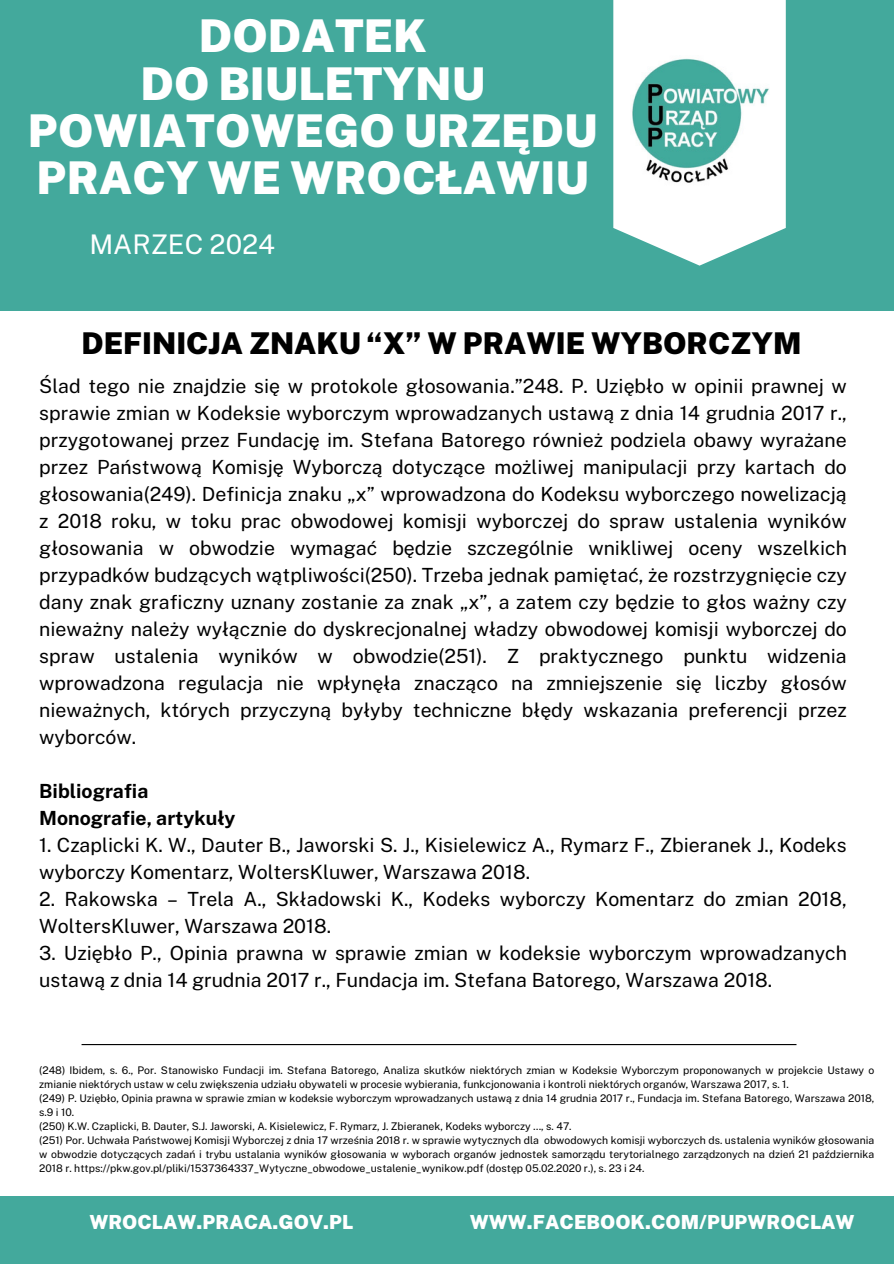
<style>
.page{position:relative;width:894px;height:1264px;background:#fff}
.page>*{position:absolute;margin:0;border:0;box-sizing:border-box;transform-origin:0 0}
.t1{font:900 45.15px/47.2px "Public Sans";color:#fff;text-align:center}
.t2{font:900 30px "Public Sans";color:#000}
.t3{font:27px "Public Sans";color:#fff}
.t4{font:19.5px/27px "Public Sans";color:#000}
.t5{font:700 19.5px/27px "Public Sans";color:#000}
.t6{font:900 19.35px "Public Sans";color:#fff}
.t7{font:10.5px/14px "Public Sans";color:#000}
</style>
<div class="page">
<div style="left:0;top:0;width:893px;height:311px;background:#43a99c"></div>
<svg style="left:613px;top:0;width:172px;height:265px;background:#e8f4f3"></svg>
<div style="left:0;top:1195px;width:893px;height:68px;background:#43a99c"></div>
<img style="left:629px;top:55px;width:140px;height:132px">
<hr style="left:81px;top:1044px;width:715px;height:1px;background:#000">
<h3 class="t1" style="left:28px;top:12px;width:571px">DODATEK<br>DO BIULETYNU<br>POWIATOWEGO URZĘDU<br>PRACY WE WROCŁAWIU</h3>
<p class="t3" style="left:89px;top:228px;width:187px">MARZEC 2024</p>
<p class="t2" style="left:81px;top:325px;width:721px">DEFINICJA ZNAKU “X” W PRAWIE WYBORCZYM</p>
<h5 class="t4" style="left:39px;top:372px;width:808px;text-align:justify">Ślad tego nie znajdzie się w protokole głosowania.”248. P. Uziębło w opinii prawnej w sprawie zmian w Kodeksie wyborczym wprowadzanych ustawą z dnia 14 grudnia 2017 r., przygotowanej przez Fundację im. Stefana Batorego również podziela obawy wyrażane przez Państwową Komisję Wyborczą dotyczące możliwej manipulacji przy kartach do głosowania(249). Definicja znaku „x” wprowadzona do Kodeksu wyborczego nowelizacją z 2018 roku, w toku prac obwodowej komisji wyborczej do spraw ustalenia wyników głosowania w obwodzie wymagać będzie szczególnie wnikliwej oceny wszelkich przypadków budzących wątpliwości(250). Trzeba jednak pamiętać, że rozstrzygnięcie czy dany znak graficzny uznany zostanie za znak „x”, a zatem czy będzie to głos ważny czy nieważny należy wyłącznie do dyskrecjonalnej władzy obwodowej komisji wyborczej do spraw ustalenia wyników w obwodzie(251). Z praktycznego punktu widzenia wprowadzona regulacja nie wpłynęła znacząco na zmniejszenie się liczby głosów nieważnych, których przyczyną byłyby techniczne błędy wskazania preferencji przez wyborców.</h5>
<p class="t5" style="left:39px;top:777px;width:198px">Bibliografia<br>Monografie, artykuły</p>
<p class="t4" style="left:39px;top:831px;width:808px">1. Czaplicki K. W., Dauter B., Jaworski S. J., Kisielewicz A., Rymarz F., Zbieranek J., Kodeks wyborczy Komentarz, WoltersKluwer, Warszawa 2018.</p>
<p class="t4" style="left:39px;top:885px;width:808px">2. Rakowska – Trela A., Składowski K., Kodeks wyborczy Komentarz do zmian 2018,<br>WoltersKluwer, Warszawa 2018.</p>
<p class="t4" style="left:39px;top:939px;width:808px">3. Uziębło P., Opinia prawna w sprawie zmian w kodeksie wyborczym wprowadzanych ustawą z dnia 14 grudnia 2017 r., Fundacja im. Stefana Batorego, Warszawa 2018.</p>
<p class="t7" style="left:39px;top:1062px;width:836px">(248) Ibidem, s. 6., Por. Stanowisko Fundacji im. Stefana Batorego, Analiza skutków niektórych zmian w Kodeksie Wyborczym proponowanych w projekcie Ustawy o zmianie niektórych ustaw w celu zwiększenia udziału obywateli w procesie wybierania, funkcjonowania i kontroli niektórych organów, Warszawa 2017, s. 1.</p>
<p class="t7" style="left:39px;top:1090px;width:836px">(249) P. Uziębło, Opinia prawna w sprawie zmian w kodeksie wyborczym wprowadzanych ustawą z dnia 14 grudnia 2017 r., Fundacja im. Stefana Batorego, Warszawa 2018, s.9 i 10.</p>
<p class="t7" style="left:39px;top:1118px;width:533px">(250) K.W. Czaplicki, B. Dauter, S.J. Jaworski, A. Kisielewicz, F. Rymarz, J. Zbieranek, Kodeks wyborczy …, s. 47.</p>
<h4 class="t7" style="left:39px;top:1132px;width:836px;text-align:justify">(251) Por. Uchwała Państwowej Komisji Wyborczej z dnia 17 września 2018 r. w sprawie wytycznych dla obwodowych komisji wyborczych ds. ustalenia wyników głosowania w obwodzie dotyczących zadań i trybu ustalania wyników głosowania w wyborach organów jednostek samorządu terytorialnego zarządzonych na dzień 21 października 2018 r. https://pkw.gov.pl/pliki/1537364337_Wytyczne_obwodowe_ustalenie_wynikow.pdf (dostęp 05.02.2020 r.), s. 23 i 24.</h4>
<h5 class="t6" style="left:89px;top:1210px;width:265px">WROCLAW.PRACA.GOV.PL</h5>
<h2 class="t6" style="left:469px;top:1210px;width:386px">WWW.FACEBOOK.COM/PUPWROCLAW</h2>
</div>
